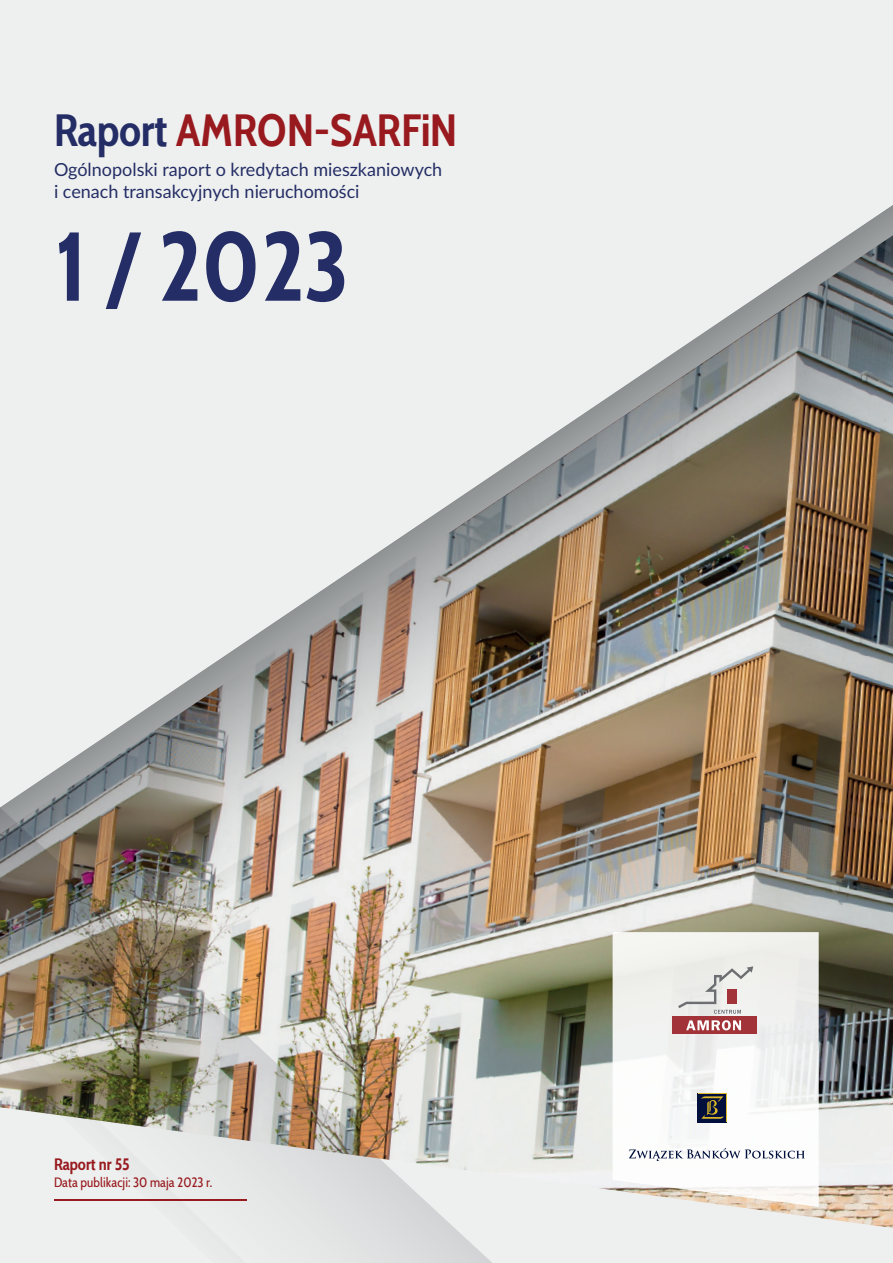
<style>
.page{position:relative;width:893px;height:1263px;background:#fff}
.page>*{position:absolute;margin:0;border:0;box-sizing:border-box;transform-origin:0 0}
.t1{font:700 97.5px "Cabin Condensed";color:#242d65}
.t2{font:700 45px "Cabin Condensed";color:#981a1f}
.t3{font:18px/21.6px "Lato";color:#242d65}
.t4{font:700 16.5px "Cabin Condensed";color:#981a1f}
.t5{font:13.5px "Cabin Condensed";color:#981a1f}
.s1{color:#242d65}
</style>
<div class="page">
<img style="left:493px;top:1039px;width:400px;height:189px">
<div style="left:0;top:0;width:893px;height:205px;background:#eef0ef"></div>
<img style="left:0;top:1039px;width:493px;height:224px">
<img style="left:0;top:205px;width:893px;height:834px">
<svg style="left:613px;top:932px;width:206px;height:275px;fill:#f3f3f2"></svg>
<hr style="left:54px;top:1199px;width:192px;height:2px;background:#981a1f">
<svg style="left:629px;top:1148px;width:176px;height:13px"></svg>
<div style="left:697px;top:1093px;width:30px;height:29px;background:#000f3c"></div>
<svg style="left:698px;top:1093px;width:29px;height:29px"></svg>
<div style="left:699px;top:1094px;width:27px;height:27px;background:#000f3c"></div>
<svg style="left:701px;top:1096px;width:22px;height:23px"></svg>
<div style="left:672px;top:1016px;width:85px;height:18px;background:#a23439"></div>
<svg style="left:678px;top:966px;width:75px;height:48px;background:#dcd8d7"></svg>
<svg style="left:686px;top:1020px;width:55px;height:10px"></svg>
<h2 class="t2" style="left:54px;top:114px;width:405px"><span class="s1">Raport</span> AMRON-SARfiN</h2>
<p class="t3" style="left:54px;top:160px;width:390px">Ogólnopolski raport o kredytach mieszkaniowych i cenach transakcyjnych nieruchomości</p>
<h1 class="t1" style="left:55px;top:231px;width:296px">1 / 2023</h1>
<p class="t4" style="left:54px;top:1159px;width:77px">Raport nr 55</p>
<p class="t5" style="left:54px;top:1176px;width:160px">Data publikacji: 30 maja 2023 r.</p>
</div>
